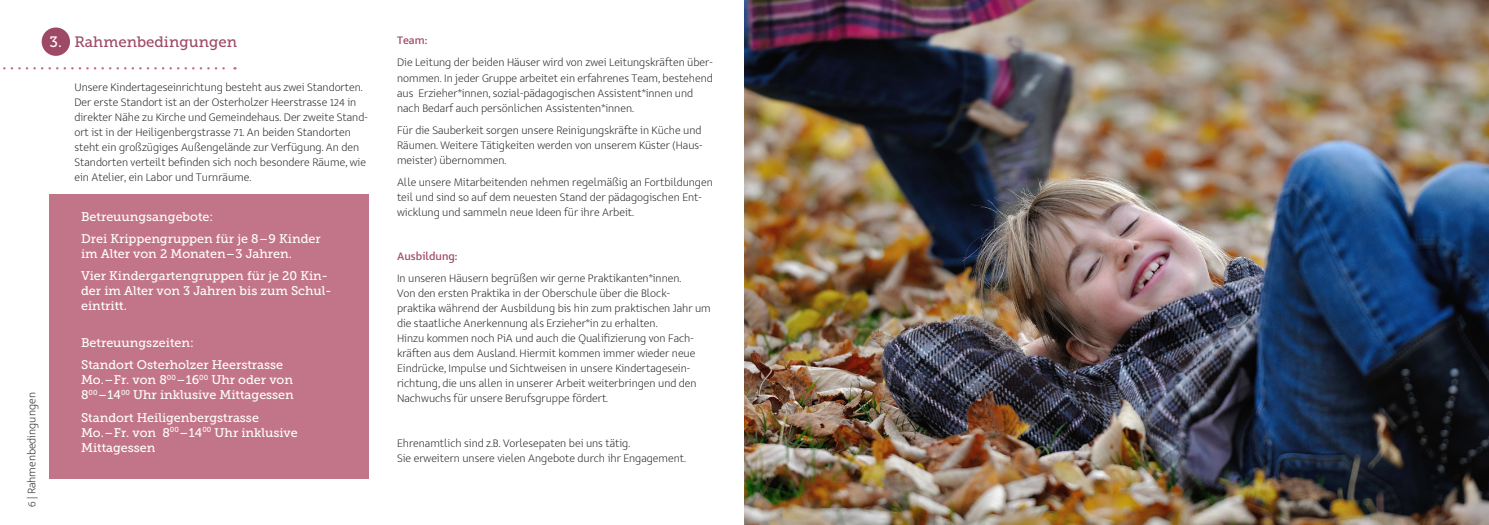
<style>
.page{position:relative;width:1489px;height:525px;background:#fff}
.page>*{position:absolute;margin:0;border:0;box-sizing:border-box;transform-origin:0 0}
.t1{font:15px "Museo Slab 500";color:#9e4965}
.t2{font:12.5px/15px "Museo Slab 500";color:#fff}
.t3{font:11.88px/15px "Seb Neue Air";color:#231f20}
.t4{font:500 11.88px "Seb Neue";color:#9e4965}
.s1{color:#fff}
</style>
<div class="page">
<div style="left:42px;top:27px;width:28px;height:29px;background:#9e4965;border-radius:50%"></div>
<img style="left:744px;top:0;width:744px;height:524px">
<svg style="left:3px;top:67px;width:232px;height:2px"></svg>
<div style="left:50px;top:194px;width:319px;height:284px;background:#c27588"></div>
<p class="t3" style="left:24px;top:507px;width:116px;rotate:-90deg">6 | Rahmenbedingungen</p>
<p class="t1" style="left:50px;top:33px;width:189px"><span class="s1">3.</span> Rahmenbedingungen</p>
<p class="t3" style="left:74px;top:79px;width:295px">Unsere Kindertageseinrichtung besteht aus zwei Standorten.<br>Der erste Standort ist an der Osterholzer Heerstrasse 124 in direkter Nähe zu Kirche und Gemeindehaus. Der zweite Stand&shy;ort ist in der Heiligenbergstrasse 71. An beiden Standorten steht ein großzügiges Außengelände zur Verfügung. An den Standorten verteilt befinden sich noch besondere Räume, wie ein Atelier, ein Labor und Turnräume.</p>
<p class="t2" style="left:81px;top:205px;width:241px;line-height:22.1px">Betreuungsangebote:<br>Drei Krippengruppen für je 8–9 Kinder</p>
<p class="t2" style="left:81px;top:242px;width:248px;line-height:22.1px">im Alter von 2 Monaten–3 Jahren.<br>Vier Kindergartengruppen für je 20 Kin-</p>
<p class="t2" style="left:81px;top:283px;width:252px">der im Alter von 3 Jahren bis zum Schul&shy;eintritt.</p>
<p class="t2" style="left:81px;top:332px;width:203px;line-height:22.1px">Betreuungszeiten:<br>Standort Osterholzer Heerstrasse</p>
<p class="t2" style="left:81px;top:372px;width:214px">Mo.–Fr. von 8<sup>00</sup>–16<sup>00</sup> Uhr oder von<br>8<sup>00</sup>–14<sup>00</sup> Uhr inklusive Mittagessen</p>
<p class="t2" style="left:81px;top:409px;width:218px">Standort Heiligenbergstrasse<br>Mo.–Fr. von 8<sup>00</sup>–14<sup>00</sup> Uhr inklusive<br>Mittagessen</p>
<p class="t4" style="left:397px;top:33px;width:32px">Team:</p>
<p class="t3" style="left:397px;top:55px;width:317px">Die Leitung der beiden Häuser wird von zwei Leitungskräften über&shy;nommen. In jeder Gruppe arbeitet ein erfahrenes Team, bestehend aus Erzieher*innen, sozial-pädagogischen Assistent*innen und nach Bedarf auch persönlichen Assistenten*innen.</p>
<p class="t3" style="left:397px;top:122px;width:307px;text-align:justify">Für die Sauberkeit sorgen unsere Reinigungskräfte in Küche und Räumen. Weitere Tätigkeiten werden von unserem Küster (Haus&shy;meister) übernommen.</p>
<p class="t3" style="left:397px;top:174px;width:317px">Alle unsere Mitarbeitenden nehmen regelmäßig an Fortbildungen teil und sind so auf dem neuesten Stand der pädagogischen Ent&shy;wicklung und sammeln neue Ideen für ihre Arbeit.</p>
<p class="t4" style="left:397px;top:249px;width:62px">Ausbildung:</p>
<p class="t3" style="left:397px;top:270px;width:315px">In unseren Häusern begrüßen wir gerne Praktikanten*innen.<br>Von den ersten Praktika in der Oberschule über die Block&shy;praktika während der Ausbildung bis hin zum praktischen Jahr um die staatliche Anerkennung als Erzieher*in zu erhalten.<br>Hinzu kommen noch PiA und auch die Qualifizierung von Fach&shy;kräften aus dem Ausland. Hiermit kommen immer wieder neue Eindrücke, Impulse und Sichtweisen in unsere Kindertagesein&shy;richtung, die uns allen in unserer Arbeit weiterbringen und den Nachwuchs für unsere Berufsgruppe fördert.</p>
<p class="t3" style="left:397px;top:435px;width:290px">Ehrenamtlich sind z.B. Vorlesepaten bei uns tätig.<br>Sie erweitern unsere vielen Angebote durch ihr Engagement.</p>
</div>
